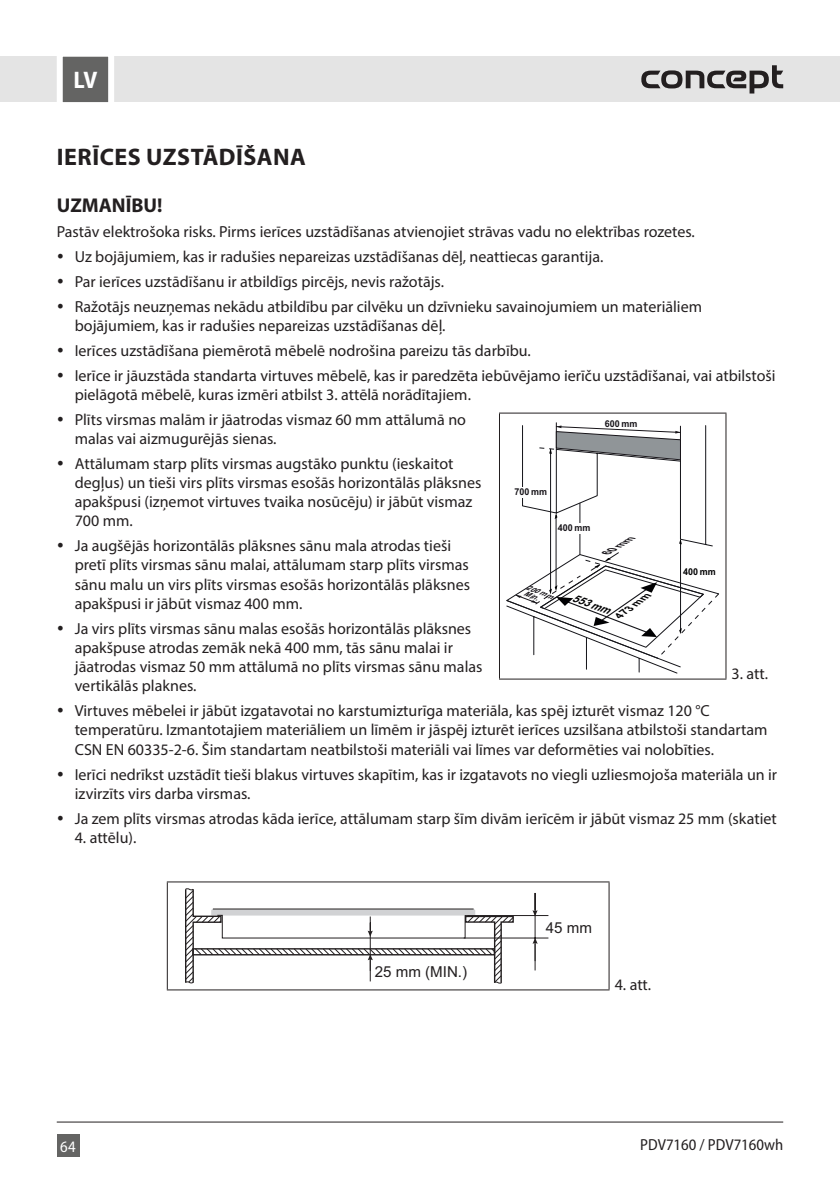
<style>
.page{position:relative;width:840px;height:1191px;background:#fff}
.page>*{position:absolute;margin:0;border:0;box-sizing:border-box;transform-origin:0 0}
.t1{font:700 24px "Myriad Pro";letter-spacing:.02em;color:#231f20}
.t2{font:700 semi-condensed 24px "Myriad Pro";color:#fff}
.t3{font:700 20px "Myriad Pro";color:#231f20}
.t4{font:16px/19.2px "Myriad Pro";color:#231f20}
.t5{font:semi-condensed 16px "Myriad Pro";color:#231f20}
.t6{font:semi-condensed 16px "Myriad Pro";color:#fff}
.t7{font:15px "Arial";color:#231f20}
.t8{font:italic 700 10.8px "Arial";color:#000002}
.t9{font:700 9.4px "Arial";color:#171419;scale:.95 1}
.t10{font:700 9.4px "Arial";color:#000002;scale:.95 1}
.t11{font:italic 700 9.4px "Arial";color:#000002;scale:1.18 1}
.t12{font:italic 700 8.2px "Arial";color:#171419;scale:1.34 1}
.t13{font:italic 700 7.2px "Arial";color:#171419;scale:1.04 1}
</style>
<div class="page">
<div style="left:0;top:57px;width:839px;height:45px;background:#e4e4e4"></div>
<div style="left:57px;top:1134px;width:22px;height:23px;background:#646463"></div>
<svg style="left:54px;top:56px;width:63px;height:47px;background:#909090"></svg>
<hr style="left:57px;top:1121px;width:725px;height:1px;background:#231f20">
<svg style="left:641px;top:65px;width:141px;height:28px"></svg>
<hr style="left:167px;top:881px;width:442px;height:1px;background:#231f20">
<hr style="left:167px;top:882px;width:1px;height:107px;background:#231f20">
<hr style="left:608px;top:882px;width:1px;height:107px;background:#231f20">
<hr style="left:167px;top:989px;width:442px;height:1px;background:#231f20">
<hr style="left:463px;top:937px;width:85px;height:1px;background:#231f20">
<hr style="left:467px;top:915px;width:81px;height:1px;background:#231f20">
<hr style="left:534px;top:893px;width:1px;height:77px;background:#231f20">
<svg style="left:532px;top:893px;width:5px;height:22px"></svg>
<svg style="left:532px;top:937px;width:5px;height:24px"></svg>
<svg style="left:185px;top:888px;width:329px;height:96px"></svg>
<hr style="left:498px;top:412px;width:228px;height:1px;background:#231f20">
<hr style="left:498px;top:413px;width:1px;height:265px;background:#231f20">
<hr style="left:725px;top:413px;width:1px;height:265px;background:#231f20">
<hr style="left:498px;top:678px;width:228px;height:1px;background:#231f20">
<hr style="left:555px;top:515px;width:1px;height:73px;background:#141419">
<hr style="left:579px;top:503px;width:1px;height:51px;background:#141419">
<hr style="left:550px;top:449px;width:1px;height:141px;background:#141419">
<hr style="left:679px;top:540px;width:1px;height:90px;background:#141419">
<svg style="left:522px;top:423px;width:190px;height:123px"></svg>
<svg style="left:506px;top:552px;width:213px;height:122px"></svg>
<h1 class="t2" style="left:73px;top:65px;width:25px">LV</h1>
<h1 class="t1" style="left:57px;top:142px;width:250px">IERĪCES UZSTĀDĪŠANA</h1>
<p class="t3" style="left:57px;top:192px;width:107px">UZMANĪBU!</p>
<p class="t4" style="left:75px;top:219px;width:628px;line-height:24.8px;text-indent:-18px">Pastāv elektrošoka risks. Pirms ierīces uzstādīšanas atvienojiet strāvas vadu no elektrības rozetes.<br>Uz bojājumiem, kas ir radušies nepareizas uzstādīšanas dēļ, neattiecas garantija.<br>Par ierīces uzstādīšanu ir atbildīgs pircējs, nevis ražotājs.<br>Ražotājs neuzņemas nekādu atbildību par cilvēku un dzīvnieku savainojumiem un materiāliem</p>
<p class="t4" style="left:75px;top:313px;width:702px;line-height:24.8px">bojājumiem, kas ir radušies nepareizas uzstādīšanas dēļ.<br>Ierīces uzstādīšana piemērotā mēbelē nodrošina pareizu tās darbību.<br>Ierīce ir jāuzstāda standarta virtuves mēbelē, kas ir paredzēta iebūvējamo ierīču uzstādīšanai, vai atbilstoši</p>
<p class="t4" style="left:75px;top:382px;width:397px;line-height:24.8px">pielāgotā mēbelē, kuras izmēri atbilst 3. attēlā norādītajiem.<br>Plīts virsmas malām ir jāatrodas vismaz 60 mm attālumā no</p>
<p class="t4" style="left:75px;top:426px;width:380px;line-height:24.8px">malas vai aizmugurējās sienas.<br>Attālumam starp plīts virsmas augstāko punktu (ieskaitot</p>
<p class="t4" style="left:75px;top:473px;width:408px">degļus) un tieši virs plīts virsmas esošās horizontālās plāksnes apakšpusi (izņemot virtuves tvaika nosūcēju) ir jābūt vismaz<br>700 mm.</p>
<p class="t4" style="left:75px;top:536px;width:396px">Ja augšējās horizontālās plāksnes sānu mala atrodas tieši pretī plīts virsmas sānu malai, attālumam starp plīts virsmas sānu malu un virs plīts virsmas esošās horizontālās plāksnes apakšpusi ir jābūt vismaz 400 mm.</p>
<p class="t4" style="left:75px;top:618px;width:409px">Ja virs plīts virsmas sānu malas esošās horizontālās plāksnes apakšpuse atrodas zemāk nekā 400 mm, tās sānu malai ir jāatrodas vismaz 50 mm attālumā no plīts virsmas sānu malas vertikālās plaknes.</p>
<p class="t4" style="left:75px;top:701px;width:693px">Virtuves mēbelei ir jābūt izgatavotai no karstumizturīga materiāla, kas spēj izturēt vismaz 120 °C temperatūru. Izmantotajiem materiāliem un līmēm ir jāspēj izturēt ierīces uzsilšana atbilstoši standartam<br>CSN EN 60335-2-6. Šim standartam neatbilstoši materiāli vai līmes var deformēties vai nolobīties.</p>
<p class="t4" style="left:75px;top:764px;width:703px">Ierīci nedrīkst uzstādīt tieši blakus virtuves skapītim, kas ir izgatavots no viegli uzliesmojoša materiāla un ir izvirzīts virs darba virsmas.</p>
<p class="t4" style="left:75px;top:808px;width:703px">Ja zem plīts virsmas atrodas kāda ierīce, attālumam starp šīm divām ierīcēm ir jābūt vismaz 25 mm (skatiet</p>
<p class="t4" style="left:75px;top:827px;width:63px">4. attēlu).</p>
<p class="t9" style="left:604px;top:417px;width:36px">600 mm</p>
<p class="t9" style="left:514px;top:486px;width:36px">700 mm</p>
<p class="t9" style="left:557px;top:522px;width:36px">400 mm</p>
<p class="t12" style="left:604px;top:548px;width:26px;rotate:-32deg">60 mm</p>
<p class="t10" style="left:683px;top:565px;width:36px">400 mm</p>
<p class="t13" style="left:528px;top:582px;width:28px;rotate:21deg">200 mm</p>
<p class="t13" style="left:525px;top:588px;width:16px;rotate:21deg">Min.</p>
<p class="t8" style="left:575px;top:591px;width:40px;rotate:19deg">553 mm</p>
<p class="t11" style="left:614px;top:611px;width:35px;rotate:-35deg">473 mm</p>
<p class="t4" style="left:731px;top:664px;width:38px">3. att.</p>
<p class="t6" style="left:60px;top:1136px;width:17px">64</p>
<p class="t7" style="left:374px;top:966px;width:94px">25 mm (MIN.)</p>
<p class="t7" style="left:545px;top:922px;width:48px">45 mm</p>
<p class="t4" style="left:614px;top:974px;width:38px">4. att.</p>
<p class="t5" style="left:640px;top:1135px;width:144px">PDV7160 / PDV7160wh</p>
</div>
